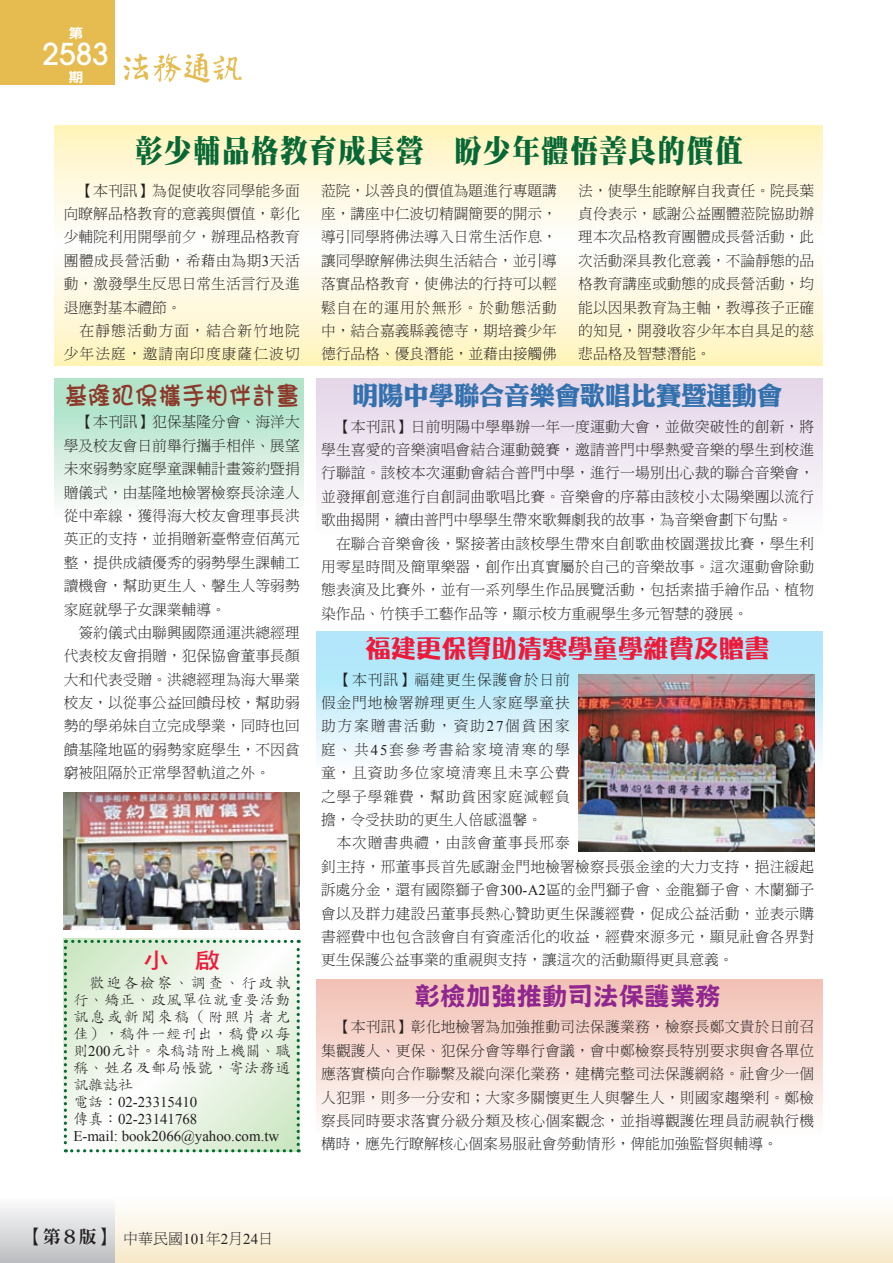
<style>
.page{position:relative;width:893px;height:1263px;background:#fff}
.page>*{position:absolute;margin:0;border:0;box-sizing:border-box;transform-origin:0 0}
.t1{font:31.8px "DF Ming Std W12";letter-spacing:.05em;color:#086835;scale:.87 1}
.t2{font:500 30px "Avant Garde";color:#fff}
.t3{font:25.5px "DF Li King Hei XB WIN BF";color:#3371ae}
.t4{font:25.5px "DFPOP3 W12 WIN BF";color:#ed1a3a}
.t5{font:25.5px "DF Bang Shu Std W8";color:#90268f}
.t6{font:25.5px "DF Girl W7 HK BF";color:#8c392a;scale:.92 1}
.t7{font:21.75px "DF Hei Std W7";color:#ed1a3a;scale:1.18 1}
.t8{font:18px "DF Ming Std W9";color:#231f20}
.t9{font:15px "DF Ming Std W3";color:#231f20}
.t10{font:14.85px/23.4px "DF Ming Std W3";color:#231f20;text-align:justify}
.t11{font:14.85px/17px "DF Kai Shu Std W3";letter-spacing:.045em;color:#231f20;text-align:justify}
.t12{font:14.85px/17px "Times New Roman";color:#231f20}
.t13{font:14.85px/23.4px "DF Ming Std W3";letter-spacing:.075em;color:#231f20;text-align:right}
.t14{font:13.5px "DF Hei Std W9";color:#fff;scale:1.11 1}
.s1{font-family:"Times New Roman"}
.s2{font-family:"DF Kai Shu Std W3"}
</style>
<div class="page">
<div style="left:0;top:1191px;width:893px;height:72px;background:linear-gradient(to bottom,#fff,#f7eaca)"></div>
<div style="left:0;top:0;width:115px;height:85px;background:#e6bc51"></div>
<img style="left:123px;top:53px;width:26px;height:27px">
<img style="left:153px;top:53px;width:28px;height:29px">
<img style="left:213px;top:55px;width:29px;height:25px">
<img style="left:181px;top:53px;width:29px;height:30px">
<div style="left:0;top:1191px;width:115px;height:72px;background:linear-gradient(to bottom,#fff,#bdbec1)"></div>
<svg style="left:892px;top:1191px;width:1px;height:72px"></svg>
<div style="left:316px;top:378px;width:506px;height:158px;background:linear-gradient(to bottom,#e3d4e7,#fdfdfe)"></div>
<svg style="left:55px;top:125px;width:767px;height:241px"></svg>
<div style="left:55px;top:378px;width:249px;height:158px;background:linear-gradient(to bottom,#a6dfc2,#fff)"></div>
<svg style="left:316px;top:631px;width:506px;height:158px"></svg>
<div style="left:316px;top:979px;width:506px;height:157px;background:linear-gradient(to bottom,#f1bfb2,#fefdfb)"></div>
<svg style="left:64px;top:940px;width:236px;height:212px"></svg>
<img style="left:578px;top:674px;width:236px;height:177px">
<img style="left:64px;top:792px;width:236px;height:137px">
<p class="t14" style="left:68px;top:26px;width:15px">第</p>
<h2 class="t2" style="left:43px;top:36px;width:68px">2583</h2>
<p class="t14" style="left:68px;top:69px;width:15px">期</p>
<h1 class="t1" style="left:135px;top:133px;width:700px">彰少輔品格教育成長營　盼少年體悟善良的價值</h1>
<p class="t10" style="left:64px;top:178px;width:237px;text-indent:15px">【本刊訊】為促使收容同學能多面向瞭解品格教育的意義與價值，彰化少輔院利用開學前夕，辦理品格教育團體成長營活動，希藉由為期<span class="s1">3</span>天活動，激發學生反思日常生活言行及進退應對基本禮節。</p>
<p class="t13" style="left:64px;top:319px;width:237px">在靜態活動方面，結合新竹地院少年法庭，邀請南印度康薩仁波切</p>
<h3 class="t6" style="left:64px;top:383px;width:257px">基隆犯保攜手相伴計畫</h3>
<p class="t10" style="left:64px;top:410px;width:237px;text-indent:15px">【本刊訊】犯保基隆分會、海洋大學及校友會日前舉行攜手相伴、展望未來弱勢家庭學童課輔計畫簽約暨捐贈儀式，由基隆地檢署檢察長涂達人從中牽線，獲得海大校友會理事長洪英正的支持，並捐贈新臺幣壹佰萬元整，提供成績優秀的弱勢學生課輔工讀機會，幫助更生人、馨生人等弱勢家庭就學子女課業輔導。</p>
<p class="t10" style="left:64px;top:621px;width:237px;text-indent:15px">簽約儀式由聯興國際通運洪總經理代表校友會捐贈，犯保協會董事長顏大和代表受贈。洪總經理為海大畢業校友，以從事公益回饋母校，幫助弱勢的學弟妹自立完成學業，同時也回饋基隆地區的弱勢家庭學生，不因貧窮被阻隔於正常學習軌道之外。</p>
<h3 class="t7" style="left:144px;top:948px;width:66px">小　啟</h3>
<p class="t11" style="left:73px;top:974px;width:218px;text-indent:16px">歡迎各檢察、調查、行政執行、矯正、政風單位就重要活動訊息或新聞來稿（附照片者尤佳），稿件一經刊出，稿費以每則<span class="s1">200</span>元計。來稿請附上機關、職稱、姓名及郵局帳號，寄法務通訊雜誌社</p>
<p class="t12" style="left:73px;top:1093px;width:207px"><span class="s2">電話：</span>02-23315410<br><span class="s2">傳真：</span>02-23141768<br>E-mail: book2066@yahoo.com.tw</p>
<p class="t10" style="left:321px;top:178px;width:237px">蒞院，以善良的價值為題進行專題講座，講座中仁波切精闢簡要的開示，導引同學將佛法導入日常生活作息，讓同學瞭解佛法與生活結合，並引導落實品格教育，使佛法的行持可以輕鬆自在的運用於無形。於動態活動中，結合嘉義縣義德寺，期培養少年德行品格、優良潛能，並藉由接觸佛</p>
<p class="t10" style="left:578px;top:178px;width:237px">法，使學生能瞭解自我責任。院長葉貞伶表示，感謝公益團體蒞院協助辦理本次品格教育團體成長營活動，此次活動深具教化意義，不論靜態的品格教育講座或動態的成長營活動，均能以因果教育為主軸，教導孩子正確的知見，開發收容少年本自具足的慈悲品格及智慧潛能。</p>
<h3 class="t3" style="left:353px;top:383px;width:431px">明陽中學聯合音樂會歌唱比賽暨運動會</h3>
<p class="t10" style="left:321px;top:414px;width:495px;text-indent:15px">【本刊訊】日前明陽中學舉辦一年一度運動大會，並做突破性的創新，將學生喜愛的音樂演唱會結合運動競賽，邀請普門中學熱愛音樂的學生到校進行聯誼。該校本次運動會結合普門中學，進行一場別出心裁的聯合音樂會，並發揮創意進行自創詞曲歌唱比賽。音樂會的序幕由該校小太陽樂團以流行歌曲揭開，續由普門中學學生帶來歌舞劇我的故事，為音樂會劃下句點。</p>
<p class="t10" style="left:321px;top:531px;width:495px;text-indent:15px">在聯合音樂會後，緊接著由該校學生帶來自創歌曲校園選拔比賽，學生利用零星時間及簡單樂器，創作出真實屬於自己的音樂故事。這次運動會除動態表演及比賽外，並有一系列學生作品展覽活動，包括素描手繪作品、植物染作品、竹筷手工藝作品等，顯示校方重視學生多元智慧的發展。</p>
<h3 class="t4" style="left:366px;top:636px;width:406px">福建更保資助清寒學童學雜費及贈書</h3>
<p class="t10" style="left:321px;top:667px;width:250px;text-indent:16px">【本刊訊】福建更生保護會於日前假金門地檢署辦理更生人家庭學童扶助方案贈書活動，資助<span class="s1">27</span>個貧困家庭、共<span class="s1">45</span>套參考書給家境清寒的學童，且資助多位家境清寒且未享公費之學子學雜費，幫助貧困家庭減輕負擔，令受扶助的更生人倍感溫馨。</p>
<p class="t10" style="left:321px;top:831px;width:495px;text-align:left;text-indent:16px">本次贈書典禮，由該會董事長邢泰<br>釗主持，邢董事長首先感謝金門地檢署檢察長張金塗的大力支持，挹注緩起訴處分金，還有國際獅子會<span class="s1">300-A2</span>區的金門獅子會、金龍獅子會、木蘭獅子會以及群力建設呂董事長熱心贊助更生保護經費，促成公益活動，並表示購書經費中也包含該會自有資產活化的收益，經費來源多元，顯見社會各界對更生保護公益事業的重視與支持，讓這次的活動顯得更具意義。</p>
<h3 class="t5" style="left:415px;top:982px;width:308px">彰檢加強推動司法保護業務</h3>
<p class="t10" style="left:321px;top:1015px;width:495px;text-indent:15px">【本刊訊】彰化地檢署為加強推動司法保護業務，檢察長鄭文貴於日前召集觀護人、更保、犯保分會等舉行會議，會中鄭檢察長特別要求與會各單位應落實橫向合作聯繫及縱向深化業務，建構完整司法保護網絡。社會少一個人犯罪，則多一分安和；大家多關懷更生人與馨生人，則國家趨樂利。鄭檢察長同時要求落實分級分類及核心個案觀念，並指導觀護佐理員訪視執行機構時，應先行瞭解核心個案易服社會勞動情形，俾能加強監督與輔導。</p>
<p class="t8" style="left:25px;top:1227px;width:91px">【第８版】</p>
<p class="t9" style="left:123px;top:1230px;width:151px">中華民國<span class="s1">101</span>年<span class="s1">2</span>月<span class="s1">24</span>日</p>
</div>
